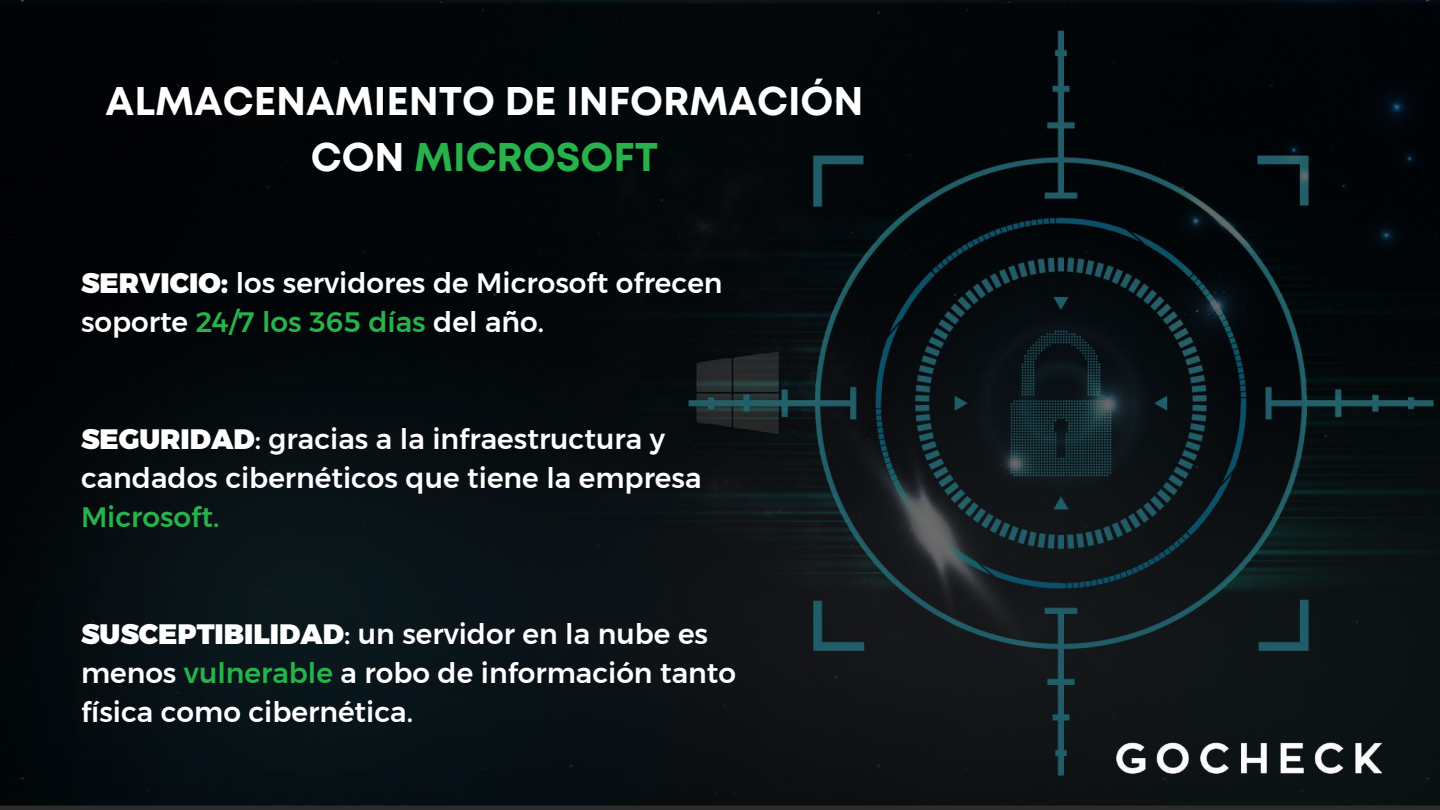
<style>
.page{position:relative;width:1440px;height:810px;background:#fff}
.page>*{position:absolute;margin:0;border:0;box-sizing:border-box;transform-origin:0 0}
.t1{font:700 40px/55.5px "Mont";color:#fff;text-align:center}
.t2{font:28px/39px "Kief Montaser Medium";color:#fff}
.t3{font:28px "Kief Montaser Medium";color:#28b24b}
.s1{color:#28b24b}
.s2{font-family:"Kief Montaser Black"}
</style>
<div class="page">
<img style="left:0;top:1px;width:1440px;height:809px">
<img style="left:1087px;top:729px;width:321px;height:59px">
<h1 class="t1" style="left:106px;top:77px;width:759px">ALMACENAMIENTO DE INFORMACIÓN<br>CON <span class="s1">MICROSOFT</span></h1>
<p class="t2" style="left:81px;top:264px;width:643px"><span class="s2">SERVICIO:</span> los servidores de Microsoft ofrecen soporte <span class="s1">24/7 los 365 días</span> del año.</p>
<p class="t2" style="left:81px;top:420px;width:622px"><span class="s2">SEGURIDAD</span>: gracias a la infraestructura y candados cibernéticos que tiene la empresa</p>
<p class="t3" style="left:81px;top:500px;width:140px">Microsoft.</p>
<p class="t2" style="left:81px;top:615px;width:657px"><span class="s2">SUSCEPTIBILIDAD</span>: un servidor en la nube es menos <span class="s1">vulnerable</span> a robo de información tanto física como cibernética.</p>
</div>
